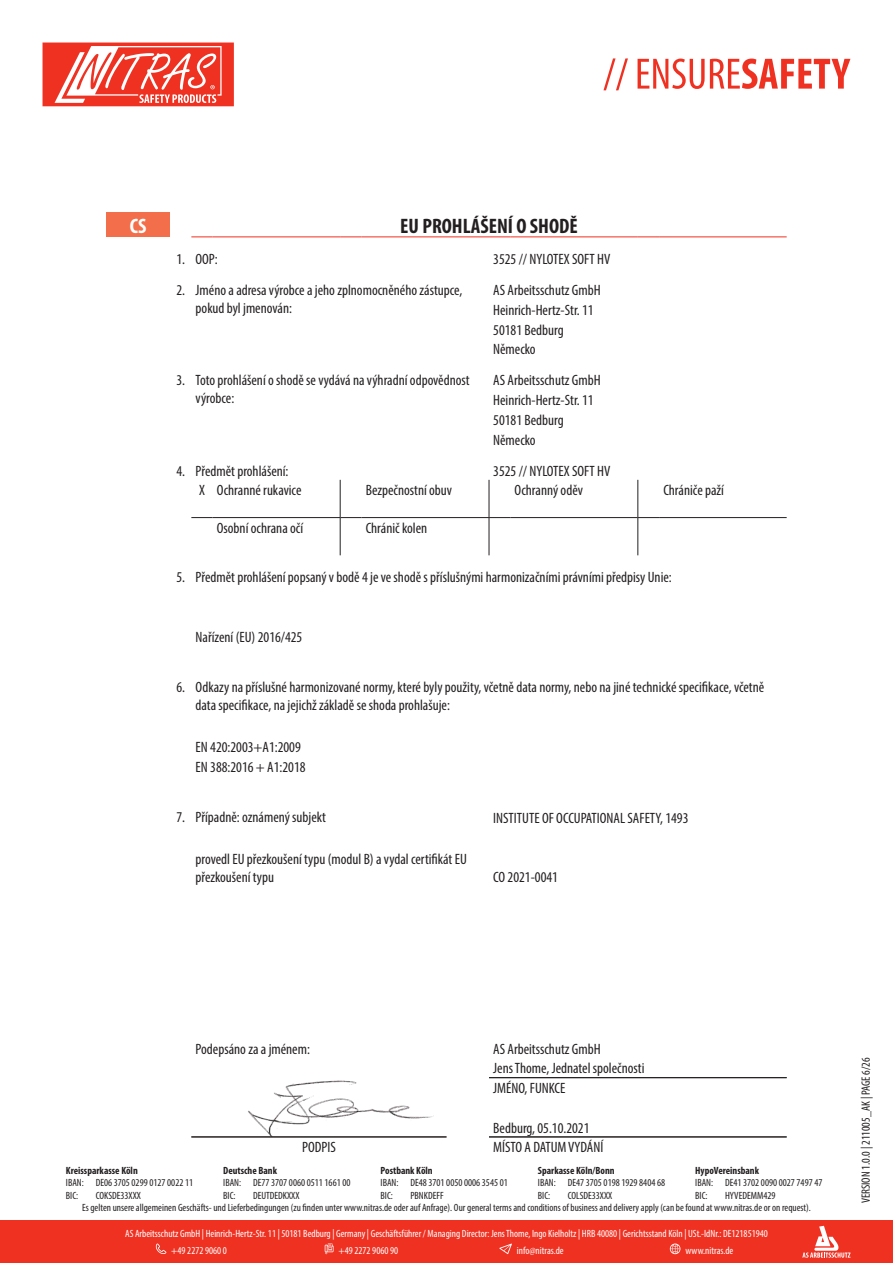
<style>
.page{position:relative;width:893px;height:1263px;background:#fff}
.page>*{position:absolute;margin:0;border:0;box-sizing:border-box;transform-origin:0 0}
.t1{font:700 condensed 21px "Myriad Pro";color:#231f20}
.t2{font:700 condensed 21px "Myriad Pro";color:#fff}
.t3{font:condensed 15px/19.8px "Myriad Pro";color:#231f20}
.t4{font:condensed 12px "Myriad Pro";color:#231f20}
.t5{font:condensed 10.5px/12.6px "Myriad Pro";color:#231f20}
.t6{font:condensed 10.5px/17px "Myriad Pro";color:#fff}
.t7{font:700 condensed 10.5px "Myriad Pro";color:#231f20}
</style>
<div class="page">
<img style="left:248px;top:1080px;width:186px;height:56px">
<div style="left:0;top:1220px;width:893px;height:43px;background:#ef3122"></div>
<svg style="left:802px;top:1226px;width:48px;height:32px"></svg>
<svg style="left:156px;top:1243px;width:10px;height:11px"></svg>
<svg style="left:325px;top:1243px;width:9px;height:11px"></svg>
<svg style="left:499px;top:1243px;width:13px;height:11px"></svg>
<svg style="left:670px;top:1243px;width:10px;height:11px"></svg>
<svg style="left:603px;top:58px;width:247px;height:32px"></svg>
<svg style="left:43px;top:43px;width:191px;height:63px"></svg>
<div style="left:106px;top:213px;width:64px;height:24px;background:#f36e4a"></div>
<svg style="left:191px;top:236px;width:22px;height:1px"></svg>
<hr style="left:213px;top:236px;width:127px;height:1px;background:#ef3122">
<svg style="left:340px;top:236px;width:21px;height:1px"></svg>
<hr style="left:361px;top:236px;width:128px;height:1px;background:#ef3122">
<svg style="left:489px;top:236px;width:21px;height:1px"></svg>
<hr style="left:510px;top:236px;width:128px;height:1px;background:#ef3122">
<svg style="left:638px;top:236px;width:21px;height:1px"></svg>
<hr style="left:659px;top:236px;width:128px;height:1px;background:#ef3122">
<hr style="left:340px;top:480px;width:1px;height:37px;background:#231f20">
<hr style="left:489px;top:480px;width:1px;height:37px;background:#231f20">
<hr style="left:637px;top:480px;width:1px;height:37px;background:#231f20">
<hr style="left:340px;top:518px;width:1px;height:37px;background:#231f20">
<svg style="left:489px;top:517px;width:21px;height:1px"></svg>
<hr style="left:489px;top:518px;width:1px;height:37px;background:#231f20">
<hr style="left:510px;top:517px;width:128px;height:1px;background:#231f20">
<hr style="left:637px;top:518px;width:1px;height:37px;background:#231f20">
<svg style="left:638px;top:517px;width:21px;height:1px"></svg>
<hr style="left:659px;top:517px;width:128px;height:1px;background:#231f20">
<svg style="left:191px;top:517px;width:22px;height:1px"></svg>
<hr style="left:213px;top:517px;width:127px;height:1px;background:#231f20">
<svg style="left:340px;top:517px;width:21px;height:1px"></svg>
<hr style="left:361px;top:517px;width:128px;height:1px;background:#231f20">
<hr style="left:191px;top:1136px;width:255px;height:1px;background:#231f20">
<hr style="left:489px;top:1077px;width:298px;height:1px;background:#231f20">
<hr style="left:489px;top:1136px;width:298px;height:1px;background:#231f20">
<p class="t2" style="left:130px;top:212px;width:18px">CS</p>
<p class="t1" style="left:400px;top:212px;width:179px">EU PROHLÁŠENÍ O SHODĚ</p>
<p class="t3" style="left:176px;top:249px;width:10px">1.</p>
<p class="t3" style="left:196px;top:249px;width:24px">OOP:</p>
<p class="t3" style="left:176px;top:280px;width:10px">2.</p>
<p class="t3" style="left:196px;top:281px;width:268px;line-height:18px">Jméno a adresa výrobce a jeho zplnomocněného zástupce, pokud byl jmenován:</p>
<p class="t3" style="left:493px;top:339px;width:44px">Německo</p>
<p class="t3" style="left:176px;top:370px;width:10px">3.</p>
<p class="t3" style="left:196px;top:371px;width:276px;line-height:18px">Toto prohlášení o shodě se vydává na výhradní odpovědnost výrobce:</p>
<p class="t3" style="left:493px;top:429px;width:44px">Německo</p>
<p class="t3" style="left:176px;top:460px;width:10px">4.</p>
<p class="t3" style="left:196px;top:460px;width:94px">Předmět prohlášení:</p>
<p class="t3" style="left:217px;top:480px;width:86px">Ochranné rukavice</p>
<p class="t3" style="left:366px;top:480px;width:88px">Bezpečnostní obuv</p>
<p class="t3" style="left:514px;top:480px;width:70px">Ochranný oděv</p>
<p class="t3" style="left:663px;top:480px;width:62px">Chrániče paží</p>
<p class="t3" style="left:217px;top:518px;width:88px">Osobní ochrana očí</p>
<p class="t3" style="left:366px;top:518px;width:63px">Chránič kolen</p>
<p class="t3" style="left:176px;top:567px;width:10px">5.</p>
<p class="t3" style="left:196px;top:567px;width:478px">Předmět prohlášení popsaný v bodě 4 je ve shodě s příslušnými harmonizačními právními předpisy Unie:</p>
<h1 class="t2" style="left:129px;top:212px;width:20px">DE</h1>
<p class="t3" style="left:493px;top:243px;width:119px;line-height:31px">3525 // NYLOTEX SOFT HV<br>AS Arbeitsschutz GmbH</p>
<p class="t3" style="left:493px;top:300px;width:102px">Heinrich-Hertz-Str. 11<br>50181 Bedburg</p>
<p class="t3" style="left:493px;top:370px;width:109px">AS Arbeitsschutz GmbH<br>Heinrich-Hertz-Str. 11<br>50181 Bedburg</p>
<p class="t3" style="left:493px;top:460px;width:119px">3525 // NYLOTEX SOFT HV</p>
<p class="t3" style="left:199px;top:480px;width:7px">X</p>
<p class="t3" style="left:196px;top:627px;width:108px">Nařízení (EU) 2016/425</p>
<p class="t3" style="left:176px;top:677px;width:10px">6.</p>
<p class="t3" style="left:196px;top:678px;width:570px;line-height:18px">Odkazy na příslušné harmonizované normy, které byly použity, včetně data normy, nebo na jiné technické specifikace, včetně data specifikace, na jejichž základě se shoda prohlašuje:</p>
<p class="t3" style="left:196px;top:737px;width:111px">EN 420:2003+A1:2009<br>EN 388:2016 + A1:2018</p>
<p class="t3" style="left:176px;top:807px;width:10px">7.</p>
<p class="t3" style="left:196px;top:807px;width:132px">Případně: oznámený subjekt</p>
<p class="t3" style="left:196px;top:850px;width:273px;line-height:18px">provedl EU přezkoušení typu (modul B) a vydal certifikát EU přezkoušení typu</p>
<p class="t3" style="left:493px;top:808px;width:197px">INSTITUTE OF OCCUPATIONAL SAFETY, 1493</p>
<p class="t3" style="left:493px;top:867px;width:66px">CO 2021-0041</p>
<p class="t3" style="left:196px;top:1038px;width:116px">Podepsáno za a jménem:</p>
<p class="t3" style="left:493px;top:1038px;width:109px">AS Arbeitsschutz GmbH</p>
<p class="t3" style="left:493px;top:1058px;width:153px">Jens Thome, Jednatel společnosti</p>
<p class="t3" style="left:493px;top:1078px;width:74px">JMÉNO, FUNKCE</p>
<p class="t3" style="left:493px;top:1117px;width:98px">Bedburg, 05.10.2021</p>
<p class="t3" style="left:302px;top:1137px;width:35px">PODPIS</p>
<p class="t3" style="left:493px;top:1137px;width:112px">MÍSTO A DATUM VYDÁNÍ</p>
<p class="t7" style="left:66px;top:1164px;width:73px">Kreissparkasse Köln</p>
<p class="t7" style="left:223px;top:1164px;width:55px">Deutsche Bank</p>
<p class="t7" style="left:381px;top:1164px;width:54px">Postbank Köln</p>
<p class="t7" style="left:538px;top:1164px;width:78px">Sparkasse Köln/Bonn</p>
<p class="t7" style="left:695px;top:1164px;width:65px">HypoVereinsbank</p>
<p class="t5" style="left:66px;top:1176px;width:19px">IBAN:<br>BIC:</p>
<p class="t5" style="left:96px;top:1176px;width:99px">DE06 3705 0299 0127 0022 11<br>COKSDE33XXX</p>
<p class="t5" style="left:223px;top:1176px;width:19px">IBAN:<br>BIC:</p>
<p class="t5" style="left:253px;top:1176px;width:99px">DE77 3707 0060 0511 1661 00<br>DEUTDEDKXXX</p>
<p class="t5" style="left:381px;top:1176px;width:19px">IBAN:<br>BIC:</p>
<p class="t5" style="left:410px;top:1176px;width:99px">DE48 3701 0050 0006 3545 01<br>PBNKDEFF</p>
<p class="t5" style="left:538px;top:1176px;width:19px">IBAN:<br>BIC:</p>
<p class="t5" style="left:568px;top:1176px;width:99px">DE47 3705 0198 1929 8404 68<br>COLSDE33XXX</p>
<p class="t5" style="left:695px;top:1176px;width:19px">IBAN:<br>BIC:</p>
<p class="t5" style="left:725px;top:1176px;width:99px">DE41 3702 0090 0027 7497 47</p>
<p class="t5" style="left:725px;top:1189px;width:52px">HYVEDEMM429</p>
<p class="t5" style="left:82px;top:1201px;width:730px">Es gelten unsere allgemeinen Geschäfts- und Lieferbedingungen (zu finden unter www.nitras.de oder auf Anfrage). Our general terms and conditions of business and delivery apply (can be found at www.nitras.de or on request).</p>
<p class="t6" style="left:171px;top:1225px;width:598px;text-indent:-46px">AS Arbeitsschutz GmbH | Heinrich-Hertz-Str. 11 | 50181 Bedburg | Germany | Geschäftsführer / Managing Director: Jens Thome, Ingo Kielholtz | HRB 40080 | Gerichtsstand Köln | USt.-IdNr.: DE121851940 +49 2272 9060 0</p>
<p class="t6" style="left:338px;top:1242px;width:61px">+49 2272 9060 90</p>
<p class="t6" style="left:517px;top:1242px;width:48px">info@nitras.de</p>
<p class="t6" style="left:685px;top:1242px;width:49px">www.nitras.de</p>
<p class="t4" style="left:859px;top:1203px;width:148px;rotate:-90deg">VERSION 1.0.0 | 211005_AK | PAGE 6/26</p>
</div>
